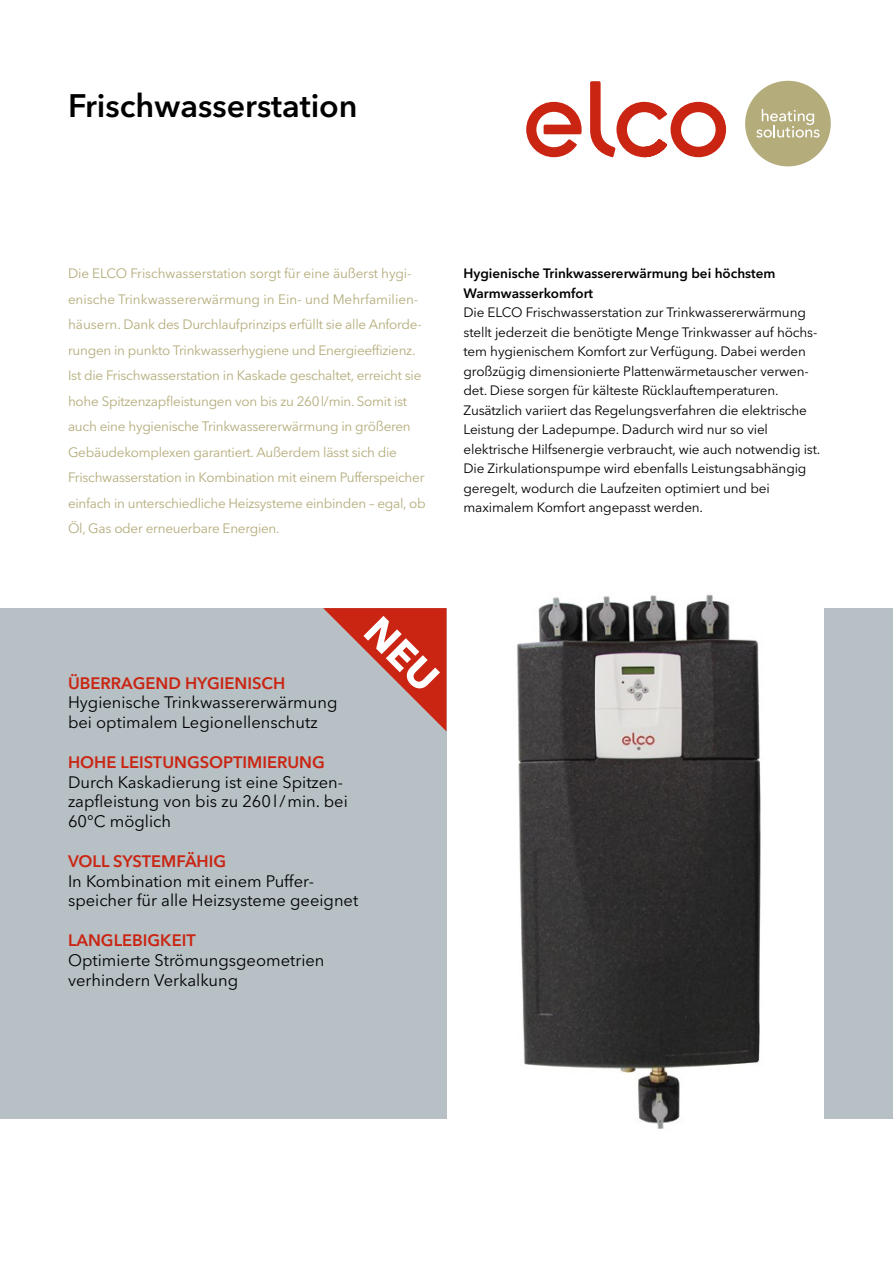
<style>
.page{position:relative;width:893px;height:1263px;background:#fff}
.page>*{position:absolute;margin:0;border:0;box-sizing:border-box;transform-origin:0 0}
.t1{font:600 32.25px "Avenir Next LT Pro";color:#000}
.t2{font:16.5px/19.8px "Avenir Next LT Pro";color:#000}
.t3{font:600 16.5px "Avenir Next LT Pro";color:#ca2512}
.t4{font:13.5px/25.5px "Avenir Next LT Pro";letter-spacing:-.02em;color:#b4ac7b}
.t5{font:13.5px/19.5px "Avenir Next LT Pro";letter-spacing:-.01em;color:#000}
.t6{font:600 13.5px/19.5px "Avenir Next LT Pro";color:#000}
</style>
<div class="page">
<div style="left:825px;top:608px;width:68px;height:510px;background:#b6c0c5"></div>
<div style="left:0;top:608px;width:446px;height:510px;background:#b6c0c5"></div>
<img style="left:516px;top:594px;width:245px;height:535px">
<div style="left:745px;top:81px;width:86px;height:85px;background:#b4ac7b;border-radius:50%"></div>
<svg style="left:756px;top:109px;width:64px;height:29px"></svg>
<svg style="left:526px;top:81px;width:200px;height:76px"></svg>
<svg style="left:323px;top:608px;width:123px;height:123px"></svg>
<h1 class="t1" style="left:68px;top:86px;width:291px">Frischwasserstation</h1>
<p class="t4" style="left:68px;top:261px;width:359px">Die ELCO Frischwasserstation sorgt für eine äußerst hygi&shy;enische Trinkwassererwärmung in Ein- und Mehrfamilien&shy;häusern. Dank des Durchlaufprinzips erfüllt sie alle Anforde&shy;rungen in punkto Trinkwasserhygiene und Energieeffizienz.<br>Ist die Frischwasserstation in Kaskade geschaltet, erreicht sie hohe Spitzenzapfleistungen von bis zu 260l/min. Somit ist auch eine hygienische Trinkwassererwärmung in größeren Gebäudekomplexen garantiert. Außerdem lässt sich die Frischwasserstation in Kombination mit einem Pufferspeicher einfach in unterschiedliche Heizsysteme einbinden – egal, ob Öl, Gas oder erneuerbare Energien.</p>
<p class="t6" style="left:463px;top:264px;width:314px">Hygienische Trinkwassererwärmung bei höchstem<br>Warmwasserkomfort</p>
<p class="t5" style="left:463px;top:303px;width:358px">Die ELCO Frischwasserstation zur Trinkwassererwärmung stellt jederzeit die benötigte Menge Trinkwasser auf höchs&shy;tem hygienischem Komfort zur Verfügung. Dabei werden großzügig dimensionierte Plattenwärmetauscher verwen&shy;det. Diese sorgen für kälteste Rücklauftemperaturen.<br>Zusätzlich variiert das Regelungsverfahren die elektrische Leistung der Ladepumpe. Dadurch wird nur so viel elektrische Hilfsenergie verbraucht, wie auch notwendig ist.<br>Die Zirkulationspumpe wird ebenfalls Leistungsabhängig geregelt, wodurch die Laufzeiten optimiert und bei maximalem Komfort angepasst werden.</p>
<p class="t3" style="left:68px;top:673px;width:219px">ÜBERRAGEND HYGIENISCH</p>
<p class="t2" style="left:68px;top:693px;width:271px">Hygienische Trinkwassererwärmung bei optimalem Legionellenschutz</p>
<p class="t3" style="left:68px;top:752px;width:258px">HOHE LEISTUNGSOPTIMIERUNG</p>
<p class="t2" style="left:68px;top:772px;width:281px">Durch Kaskadierung ist eine Spitzen&shy;zapfleistung von bis zu 260l/min. bei<br>60°C möglich</p>
<p class="t3" style="left:68px;top:851px;width:160px">VOLL SYSTEMFÄHIG</p>
<p class="t2" style="left:68px;top:871px;width:292px">In Kombination mit einem Puffer&shy;speicher für alle Heizsysteme geeignet</p>
<p class="t3" style="left:68px;top:930px;width:129px">LANGLEBIGKEIT</p>
<p class="t2" style="left:68px;top:950px;width:258px">Optimierte Strömungsgeometrien verhindern Verkalkung</p>
</div>
